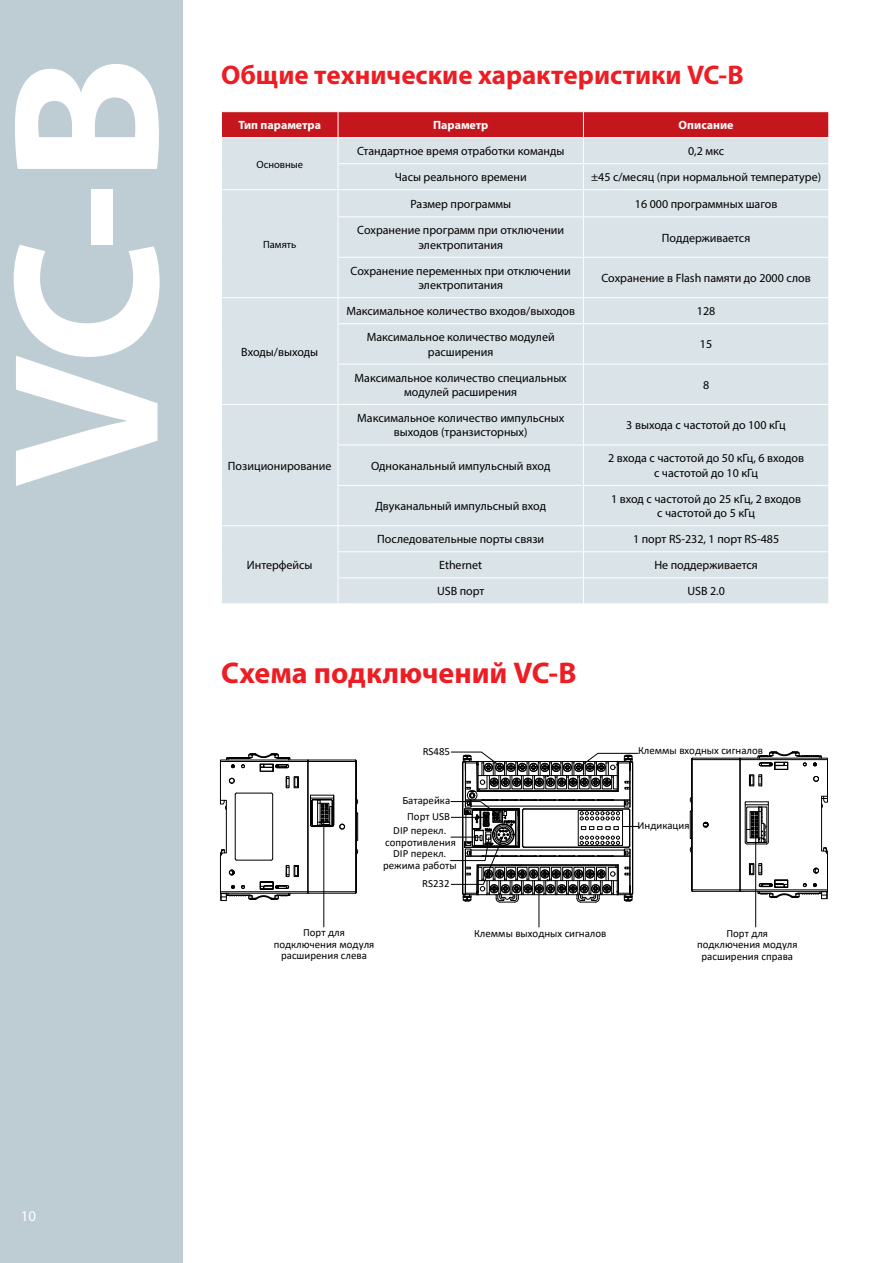
<style>
.page{position:relative;width:893px;height:1263px;background:#fff}
.page>*{position:absolute;margin:0;border:0;box-sizing:border-box;transform-origin:0 0}
.t1{font:700 210px "Myriad Pro";color:#fff}
.t2{font:700 30px "Myriad Pro";color:#ed1d24}
.t3{font:700 27px "Myriad Pro";color:#ed1d24}
.t4{font:15px "Myriad Pro";color:#fff}
.t5{font:12px/14.4px "Myriad Pro";color:#000;text-align:center}
.t6{font:700 12px "Myriad Pro";color:#fff}
.t7{font:10.95px/11.6px "Calibri";color:#000;text-align:center}
.t8{font:10.5px "Myriad Pro";color:#000}
</style>
<div class="page">
<div style="left:0;top:0;width:183px;height:1263px;background:#beccd3"></div>
<hr style="left:892px;top:0;width:1px;height:1263px;background:#beccd3">
<div style="left:222px;top:217px;width:606px;height:386px;background:#dae3e8"></div>
<hr style="left:583px;top:217px;width:1px;height:40px;background:#fff">
<hr style="left:583px;top:258px;width:1px;height:39px;background:#fff">
<svg style="left:583px;top:298px;width:1px;height:25px"></svg>
<hr style="left:583px;top:324px;width:1px;height:40px;background:#fff">
<hr style="left:583px;top:364px;width:1px;height:40px;background:#fff">
<hr style="left:583px;top:405px;width:1px;height:40px;background:#fff">
<hr style="left:583px;top:445px;width:1px;height:40px;background:#fff">
<hr style="left:583px;top:486px;width:1px;height:39px;background:#fff">
<svg style="left:583px;top:526px;width:1px;height:77px"></svg>
<svg style="left:221px;top:112px;width:608px;height:105px;background:#d6b3b8"></svg>
<hr style="left:338px;top:217px;width:1px;height:40px;background:#fff">
<hr style="left:338px;top:258px;width:1px;height:39px;background:#fff">
<svg style="left:338px;top:298px;width:1px;height:25px"></svg>
<svg style="left:828px;top:298px;width:1px;height:25px"></svg>
<hr style="left:338px;top:324px;width:1px;height:40px;background:#fff">
<hr style="left:338px;top:364px;width:1px;height:40px;background:#fff">
<hr style="left:338px;top:405px;width:1px;height:40px;background:#fff">
<hr style="left:338px;top:445px;width:1px;height:40px;background:#fff">
<hr style="left:338px;top:486px;width:1px;height:39px;background:#fff">
<svg style="left:338px;top:526px;width:1px;height:77px"></svg>
<svg style="left:828px;top:526px;width:1px;height:77px"></svg>
<hr style="left:338px;top:216px;width:245px;height:1px;background:#fff">
<hr style="left:583px;top:216px;width:246px;height:1px;background:#fff">
<hr style="left:338px;top:257px;width:245px;height:1px;background:#fff">
<hr style="left:583px;top:257px;width:246px;height:1px;background:#fff">
<hr style="left:222px;top:297px;width:116px;height:1px;background:#fff">
<hr style="left:338px;top:297px;width:245px;height:1px;background:#fff">
<hr style="left:583px;top:297px;width:246px;height:1px;background:#fff">
<hr style="left:338px;top:323px;width:245px;height:1px;background:#fff">
<hr style="left:583px;top:323px;width:246px;height:1px;background:#fff">
<hr style="left:338px;top:364px;width:245px;height:1px;background:#fff">
<hr style="left:583px;top:364px;width:246px;height:1px;background:#fff">
<hr style="left:222px;top:404px;width:116px;height:1px;background:#fff">
<hr style="left:338px;top:404px;width:245px;height:1px;background:#fff">
<hr style="left:583px;top:404px;width:246px;height:1px;background:#fff">
<hr style="left:338px;top:445px;width:245px;height:1px;background:#fff">
<hr style="left:583px;top:445px;width:246px;height:1px;background:#fff">
<hr style="left:338px;top:485px;width:245px;height:1px;background:#fff">
<hr style="left:583px;top:485px;width:246px;height:1px;background:#fff">
<hr style="left:222px;top:525px;width:116px;height:1px;background:#fff">
<hr style="left:338px;top:525px;width:245px;height:1px;background:#fff">
<hr style="left:583px;top:525px;width:246px;height:1px;background:#fff">
<hr style="left:338px;top:551px;width:245px;height:1px;background:#fff">
<hr style="left:583px;top:551px;width:246px;height:1px;background:#fff">
<hr style="left:338px;top:577px;width:245px;height:1px;background:#fff">
<hr style="left:583px;top:577px;width:246px;height:1px;background:#fff">
<hr style="left:324px;top:821px;width:1px;height:106px;background:#000">
<hr style="left:755px;top:821px;width:1px;height:106px;background:#000">
<hr style="left:539px;top:887px;width:1px;height:40px;background:#000">
<svg style="left:450px;top:752px;width:188px;height:151px"></svg>
<svg style="left:690px;top:752px;width:138px;height:147px"></svg>
<svg style="left:220px;top:753px;width:138px;height:148px"></svg>
<h1 class="t1" style="left:-50px;top:488px;width:433px;rotate:-90deg">VC-B</h1>
<h3 class="t3" style="left:221px;top:57px;width:524px">Общие технические характеристики VC-B</h3>
<p class="t6" style="left:238px;top:117px;width:84px">Тип параметра</p>
<p class="t6" style="left:433px;top:117px;width:57px">Параметр</p>
<p class="t6" style="left:679px;top:117px;width:56px">Описание</p>
<p class="t8" style="left:256px;top:158px;width:48px">Основные</p>
<p class="t5" style="left:357px;top:144px;width:209px">Стандартное время отработки команды</p>
<p class="t5" style="left:688px;top:144px;width:38px">0,2 мкс</p>
<p class="t5" style="left:395px;top:170px;width:133px">Часы реального времени</p>
<p class="t5" style="left:591px;top:170px;width:231px">±45 с/месяц (при нормальной температуре)</p>
<p class="t5" style="left:410px;top:196px;width:102px">Размер программы</p>
<p class="t5" style="left:635px;top:196px;width:144px">16 000 программных шагов</p>
<p class="t5" style="left:357px;top:223px;width:209px">Сохранение программ при отключении электропитания</p>
<p class="t5" style="left:662px;top:230px;width:90px">Поддерживается</p>
<p class="t5" style="left:351px;top:263px;width:222px">Сохранение переменных при отключении электропитания</p>
<p class="t5" style="left:601px;top:271px;width:211px">Сохранение в Flash памяти до 2000 слов</p>
<p class="t8" style="left:263px;top:238px;width:35px">Память</p>
<p class="t5" style="left:346px;top:304px;width:230px">Максимальное количество входов/выходов</p>
<p class="t5" style="left:697px;top:304px;width:20px">128</p>
<p class="t5" style="left:367px;top:330px;width:189px">Максимальное количество модулей расширения</p>
<p class="t5" style="left:700px;top:337px;width:14px">15</p>
<p class="t5" style="left:355px;top:370px;width:214px">Максимальное количество специальных модулей расширения</p>
<p class="t5" style="left:703px;top:377px;width:8px">8</p>
<p class="t5" style="left:241px;top:344px;width:78px">Входы/выходы</p>
<p class="t5" style="left:357px;top:411px;width:208px">Максимальное количество импульсных выходов (транзисторных)</p>
<p class="t5" style="left:626px;top:418px;width:161px">3 выхода с частотой до 100 кГц</p>
<p class="t5" style="left:371px;top:458px;width:181px">Одноканальный импульсный вход</p>
<p class="t5" style="left:608px;top:451px;width:197px">2 входа с частотой до 50 кГц, 6 входов с частотой до 10 кГц</p>
<p class="t5" style="left:375px;top:499px;width:172px">Двуканальный импульсный вход</p>
<p class="t5" style="left:611px;top:491px;width:192px">1 вход с частотой до 25 кГц, 2 входов с частотой до 5 кГц</p>
<p class="t5" style="left:228px;top:458px;width:105px">Позиционирование</p>
<p class="t5" style="left:247px;top:558px;width:67px">Интерфейсы</p>
<p class="t5" style="left:377px;top:532px;width:168px">Последовательные порты связи</p>
<p class="t5" style="left:633px;top:532px;width:148px">1 порт RS-232, 1 порт RS-485</p>
<p class="t5" style="left:439px;top:558px;width:45px">Ethernet</p>
<p class="t5" style="left:654px;top:558px;width:105px">Не поддерживается</p>
<p class="t5" style="left:437px;top:584px;width:49px">USB порт</p>
<p class="t5" style="left:687px;top:584px;width:39px">USB 2.0</p>
<h2 class="t2" style="left:221px;top:654px;width:357px">Схема подключений VC-B</h2>
<p class="t7" style="left:423px;top:746px;width:29px">RS485</p>
<p class="t7" style="left:402px;top:791px;width:49px;line-height:16.5px">Батарейка<br>Порт USB</p>
<p class="t7" style="left:383px;top:825px;width:75px">DIP перекл. сопротивления<br>DIP перекл. режима работы</p>
<p class="t7" style="left:422px;top:878px;width:29px">RS232</p>
<p class="t7" style="left:638px;top:744px;width:127px">Клеммы входных сигналов</p>
<p class="t7" style="left:638px;top:819px;width:54px">Индикация</p>
<p class="t4" style="left:21px;top:1207px;width:17px">10</p>
<p class="t7" style="left:274px;top:926px;width:102px">Порт для подключения модуля расширения слева</p>
<p class="t7" style="left:697px;top:927px;width:102px">Порт для подключения модуля расширения справа</p>
<p class="t7" style="left:474px;top:927px;width:134px">Клеммы выходных сигналов</p>
</div>
